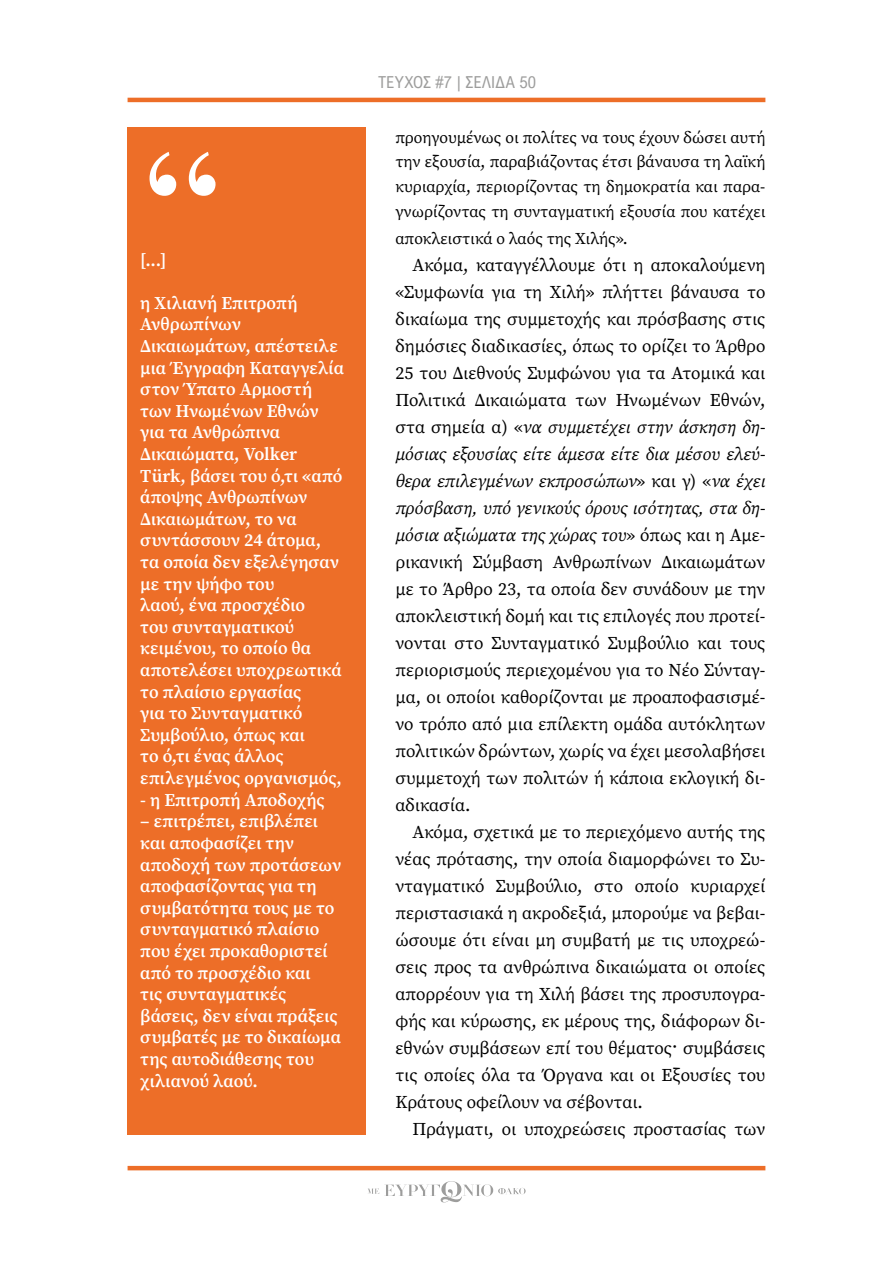
<style>
.page{position:relative;width:893px;height:1263px;background:#fff}
.page>*{position:absolute;margin:0;border:0;box-sizing:border-box;transform-origin:0 0}
.t1{font:700 135px "CF New Bodoni";color:#fff}
.t2{font:18px/27px "Source Serif Pro";color:#000;text-align:justify}
.t3{font:600 18px/21.6px "Source Serif Pro";letter-spacing:-.005em;color:#fff}
.t4{font:16.5px/24.8px "Source Serif Pro";color:#000;text-align:justify}
.t5{font:16.5px "Arial Nova Cond";letter-spacing:.015em;color:#9d9d9c}
.s1{font-style:italic}
</style>
<div class="page">
<hr style="left:128px;top:98px;width:637px;height:4px;background:#ed6e28">
<hr style="left:128px;top:1166px;width:637px;height:4px;background:#ed6e28">
<svg style="left:368px;top:1181px;width:158px;height:21px"></svg>
<div style="left:128px;top:128px;width:238px;height:1007px;background:#ed6e28"></div>
<h1 class="t1" style="left:140px;top:115px;width:86px">‘‘</h1>
<p class="t3" style="left:140px;top:249px;width:28px">[...]</p>
<p class="t3" style="left:140px;top:292px;width:205px">η Χιλιανή Επιτροπή<br>Ανθρωπίνων<br>Δικαιωμάτων, απέστειλε μια Έγγραφη Καταγγελία στον Ύπατο Αρμοστή των Ηνωμένων Εθνών για τα Ανθρώπινα<br>Δικαιώματα, Volker<br>Türk, βάσει του ό,τι «από άποψης Ανθρωπίνων<br>Δικαιωμάτων, το να συντάσσουν 24 άτομα, τα οποία δεν εξελέγησαν με την ψήφο του<br>λαού, ένα προσχέδιο<br>του συνταγματικού κειμένου, το οποίο θα αποτελέσει υποχρεωτικά το πλαίσιο εργασίας<br>για το Συνταγματικό<br>Συμβούλιο, όπως και<br>το ό,τι ένας άλλος επιλεγμένος οργανισμός,</p>
<p class="t3" style="left:140px;top:789px;width:186px">- η Επιτροπή Αποδοχής</p>
<p class="t3" style="left:140px;top:810px;width:203px">– επιτρέπει, επιβλέπει και αποφασίζει την αποδοχή των προτάσεων αποφασίζοντας για τη συμβατότητα τους με το συνταγματικό πλαίσιο που έχει προκαθοριστεί από το προσχέδιο και<br>τις συνταγματικές βάσεις, δεν είναι πράξεις συμβατές με το δικαίωμα της αυτοδιάθεσης του χιλιανού λαού.</p>
<p class="t5" style="left:378px;top:72px;width:160px">TEYΧΟΣ #7 | ΣΕΛΙΔΑ 50</p>
<p class="t4" style="left:395px;top:125px;width:371px">προηγουμένως οι πολίτες να τους έχουν δώσει αυτή την εξουσία, παραβιάζοντας έτσι βάναυσα τη λαϊκή κυριαρχία, περιορίζοντας τη δημοκρατία και παρα&shy;γνωρίζοντας τη συνταγματική εξουσία που κατέχει</p>
<p class="t4" style="left:395px;top:226px;width:234px">αποκλειστικά ο λαός της Χιλής».</p>
<p class="t2" style="left:395px;top:251px;width:371px;text-indent:17px">Ακόμα, καταγγέλλουμε ότι η αποκαλούμενη «Συμφωνία για τη Χιλή» πλήττει βάναυσα το δικαίωμα της συμμετοχής και πρόσβασης στις δημόσιες διαδικασίες, όπως το ορίζει το Άρθρο 25 του Διεθνούς Συμφώνου για τα Ατομικά και Πολιτικά Δικαιώματα των Ηνωμένων Εθνών, στα σημεία α) «<span class="s1">να συμμετέχει στην άσκηση δη&shy;μόσιας εξουσίας είτε άμεσα είτε δια μέσου ελεύ&shy;θερα επιλεγμένων εκπροσώπων</span>» και γ) «<span class="s1">να έχει πρόσβαση, υπό γενικούς όρους ισότητας, στα δη&shy;μόσια αξιώματα της χώρας του</span>» όπως και η Αμε&shy;ρικανική Σύμβαση Ανθρωπίνων Δικαιωμάτων με το Άρθρο 23, τα οποία δεν συνάδουν με την αποκλειστική δομή και τις επιλογές που προτεί&shy;νονται στο Συνταγματικό Συμβούλιο και τους περιορισμούς περιεχομένου για το Νέο Σύνταγ&shy;μα, οι οποίοι καθορίζονται με προαποφασισμέ&shy;νο τρόπο από μια επίλεκτη ομάδα αυτόκλητων πολιτικών δρώντων, χωρίς να έχει μεσολαβήσει συμμετοχή των πολιτών ή κάποια εκλογική δι&shy;αδικασία.</p>
<p class="t2" style="left:395px;top:818px;width:371px;text-indent:17px">Ακόμα, σχετικά με το περιεχόμενο αυτής της νέας πρότασης, την οποία διαμορφώνει το Συ&shy;νταγματικό Συμβούλιο, στο οποίο κυριαρχεί περιστασιακά η ακροδεξιά, μπορούμε να βεβαι&shy;ώσουμε ότι είναι μη συμβατή με τις υποχρεώ&shy;σεις προς τα ανθρώπινα δικαιώματα οι οποίες απορρέουν για τη Χιλή βάσει της προσυπογρα&shy;φής και κύρωσης, εκ μέρους της, διάφορων δι&shy;εθνών συμβάσεων επί του θέματος· συμβάσεις τις οποίες όλα τα Όργανα και οι Εξουσίες του Κράτους οφείλουν να σέβονται.</p>
<p class="t2" style="left:412px;top:1115px;width:354px">Πράγματι, οι υποχρεώσεις προστασίας των</p>
</div>
